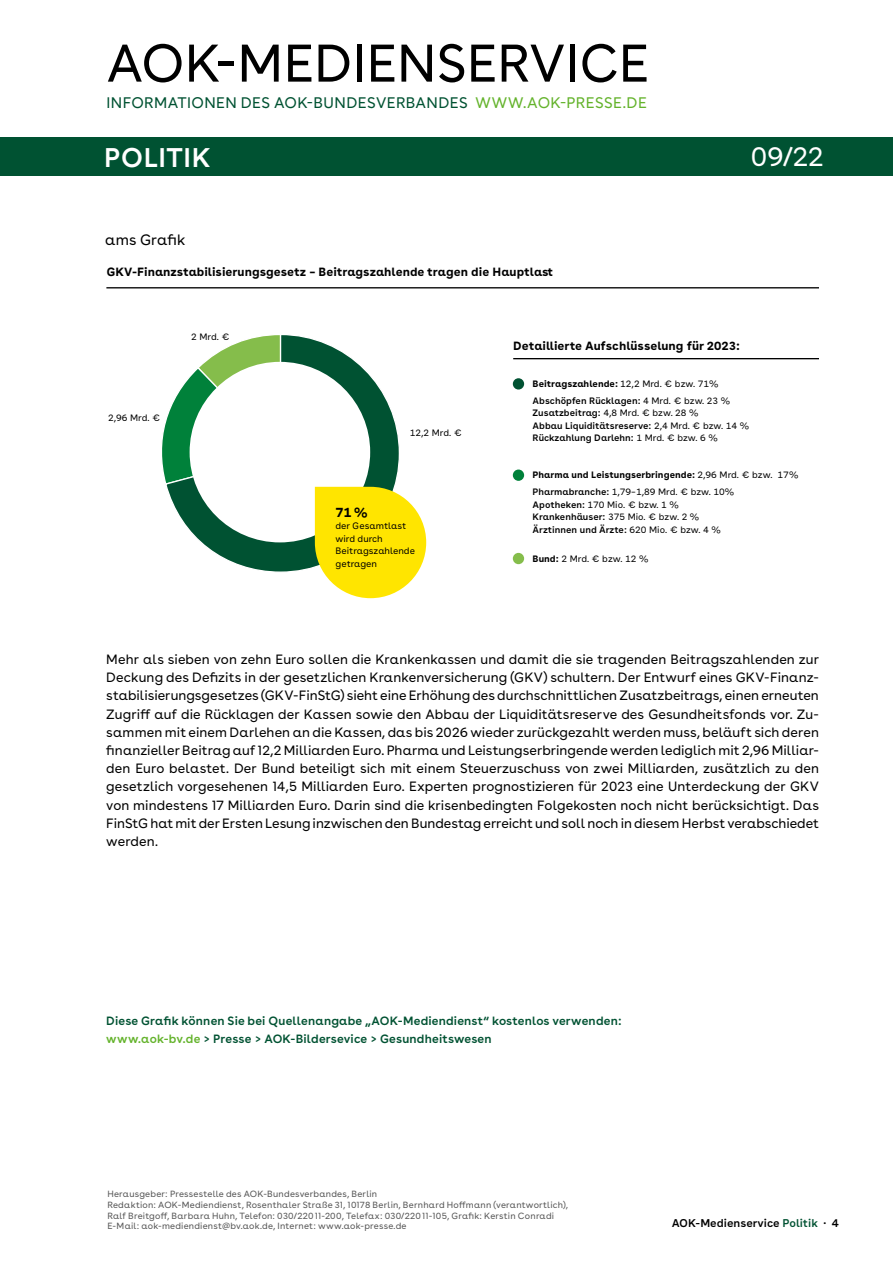
<style>
.page{position:relative;width:893px;height:1263px;background:#fff}
.page>*{position:absolute;margin:0;border:0;box-sizing:border-box;transform-origin:0 0}
.t1{font:52.8px "AOK Buenos Aires";letter-spacing:.005em;color:#000}
.t2{font:600 27px "AOK Buenos Aires";letter-spacing:.02em;color:#fff}
.t3{font:27px "AOK Buenos Aires";color:#fff}
.t4{font:15.3px "AOK Buenos Aires";letter-spacing:.025em;color:#005232}
.t5{font:15px "AOK Buenos Aires";color:#000}
.t6{font:13.5px/18.3px "AOK Buenos Aires";color:#000;text-align:justify}
.t7{font:700 13.35px "AOK Buenos Aires Text";color:#000}
.t8{font:600 12px/17.2px "AOK Buenos Aires";letter-spacing:.015em;color:#005232}
.t9{font:700 12px "AOK Buenos Aires Text";color:#000}
.t10{font:600 11.25px "AOK Buenos Aires Text";color:#000}
.t11{font:9.3px/12.6px "AOK Buenos Aires Text";color:#000}
.t12{font:600 9.3px/12.6px "AOK Buenos Aires Text";color:#000}
.t13{font:9px/10.8px "AOK Buenos Aires";letter-spacing:.025em;color:#565656}
.s1{color:#64b32c}
.s2{font-weight:700}
.s3{font-weight:600}
.s4{font-weight:400}
.s5{color:#005232}
</style>
<div class="page">
<div style="left:0;top:137px;width:893px;height:39px;background:#005232"></div>
<svg style="left:164px;top:335px;width:235px;height:237px"></svg>
<div style="left:190px;top:362px;width:180px;height:180px;background:#fff;border-radius:50%"></div>
<svg style="left:315px;top:487px;width:111px;height:111px"></svg>
<hr style="left:106px;top:287px;width:713px;height:1px;background:#000">
<hr style="left:513px;top:358px;width:306px;height:1px;background:#000">
<div style="left:513px;top:378px;width:11px;height:11px;background:#005232;border-radius:50%"></div>
<div style="left:513px;top:469px;width:11px;height:12px;background:#00813a;border-radius:50%"></div>
<div style="left:513px;top:553px;width:11px;height:11px;background:#85bd4b;border-radius:50%"></div>
<h1 class="t1" style="left:107px;top:20px;width:545px">AOK-MEDIENSERVICE</h1>
<p class="t4" style="left:106px;top:91px;width:542px">INFORMATIONEN DES AOK-BUNDESVERBANDES <span class="s1">WWW.AOK-PRESSE.DE</span></p>
<h2 class="t2" style="left:104px;top:135px;width:108px">POLITIK</h2>
<h2 class="t3" style="left:751px;top:135px;width:74px">09/22</h2>
<p class="t5" style="left:105px;top:228px;width:82px">ams Grafik</p>
<p class="t9" style="left:106px;top:262px;width:448px">GKV-Finanzstabilisierungsgesetz – Beitragszahlende tragen die Hauptlast</p>
<p class="t11" style="left:108px;top:411px;width:54px">2,96 Mrd. €</p>
<p class="t11" style="left:191px;top:329px;width:40px">2 Mrd. €</p>
<p class="t11" style="left:410px;top:425px;width:54px">12,2 Mrd. €</p>
<p class="t7" style="left:335px;top:500px;width:34px">71 %</p>
<p class="t11" style="left:335px;top:519px;width:81px">der Gesamtlast wird durch<br>Beitragszahlende getragen</p>
<p class="t9" style="left:513px;top:335px;width:228px">Detaillierte Aufschlüsselung für 2023:</p>
<p class="t11" style="left:533px;top:375px;width:199px;line-height:16.5px"><span class="s2">Beitragszahlende:</span> 12,2 Mrd. € bzw. 71%<br><span class="s3">Abschöpfen Rücklagen:</span> 4 Mrd. € bzw. 23 %</p>
<p class="t12" style="left:533px;top:406px;width:218px">Zusatzbeitrag: <span class="s4">4,8 Mrd. € bzw. 28 %<br></span>Abbau Liquiditätsreserve: <span class="s4">2,4 Mrd. € bzw. 14 %<br></span>Rückzahlung Darlehn: <span class="s4">1 Mrd. € bzw. 6 %</span></p>
<p class="t11" style="left:533px;top:466px;width:267px;line-height:16.5px"><span class="s2">Pharma und Leistungserbringende:</span> 2,96 Mrd. € bzw. 17%<br><span class="s3">Pharmabranche:</span> 1,79–1,89 Mrd. € bzw. 10%</p>
<p class="t12" style="left:533px;top:497px;width:190px">Apotheken: <span class="s4">170 Mio. € bzw. 1 %<br></span>Krankenhäuser: <span class="s4">375 Mio. € bzw. 2 %<br></span>Ärztinnen und Ärzte: <span class="s4">620 Mio. € bzw. 4 %</span></p>
<p class="t11" style="left:533px;top:551px;width:117px"><span class="s2">Bund:</span> 2 Mrd. € bzw. 12 %</p>
<p class="t6" style="left:106px;top:649px;width:714px">Mehr als sieben von zehn Euro sollen die Krankenkassen und damit die sie tragenden Beitragszahlenden zur Deckung des Defizits in der gesetzlichen Krankenversicherung (GKV) schultern. Der Entwurf eines GKV-Finanz&shy;stabilisierungsgesetzes (GKV-FinStG) sieht eine Erhöhung des durchschnittlichen Zusatzbeitrags, einen erneuten Zugriff auf die Rücklagen der Kassen sowie den Abbau der Liquiditätsreserve des Gesundheitsfonds vor. Zu&shy;sammen mit einem Darlehen an die Kassen, das bis 2026 wieder zurückgezahlt werden muss, beläuft sich deren finanzieller Beitrag auf 12,2 Milliarden Euro. Pharma und Leistungserbringende werden lediglich mit 2,96 Milliar&shy;den Euro belastet. Der Bund beteiligt sich mit einem Steuerzuschuss von zwei Milliarden, zusätzlich zu den gesetzlich vorgesehenen 14,5 Milliarden Euro. Experten prognostizieren für 2023 eine Unterdeckung der GKV von mindestens 17 Milliarden Euro. Darin sind die krisenbedingten Folgekosten noch nicht berücksichtigt. Das FinStG hat mit der Ersten Lesung inzwischen den Bundestag erreicht und soll noch in diesem Herbst verabschiedet werden.</p>
<p class="t8" style="left:106px;top:1011px;width:517px">Diese Grafik können Sie bei Quellenangabe „AOK-Mediendienst“ kostenlos verwenden: <span class="s1">www.aok-bv.de</span> &gt; Presse &gt; AOK-Bildersevice &gt; Gesundheitswesen</p>
<p class="t13" style="left:107px;top:1187px;width:462px">Herausgeber: Pressestelle des AOK-Bundesverbandes, Berlin<br>Redaktion: AOK-Mediendienst, Rosenthaler Straße 31, 10178 Berlin, Bernhard Hoffmann (verantwortlich), Ralf Breitgoff, Barbara Huhn, Telefon: 030/22011-200, Telefax: 030/22011-105, Grafik: Kerstin Conradi E-Mail: aok-mediendienst@bv.aok.de, Internet: www.aok-presse.de</p>
<p class="t10" style="left:672px;top:1214px;width:169px">AOK-Medienservice <span class="s5">Politik</span> · 4</p>
</div>
